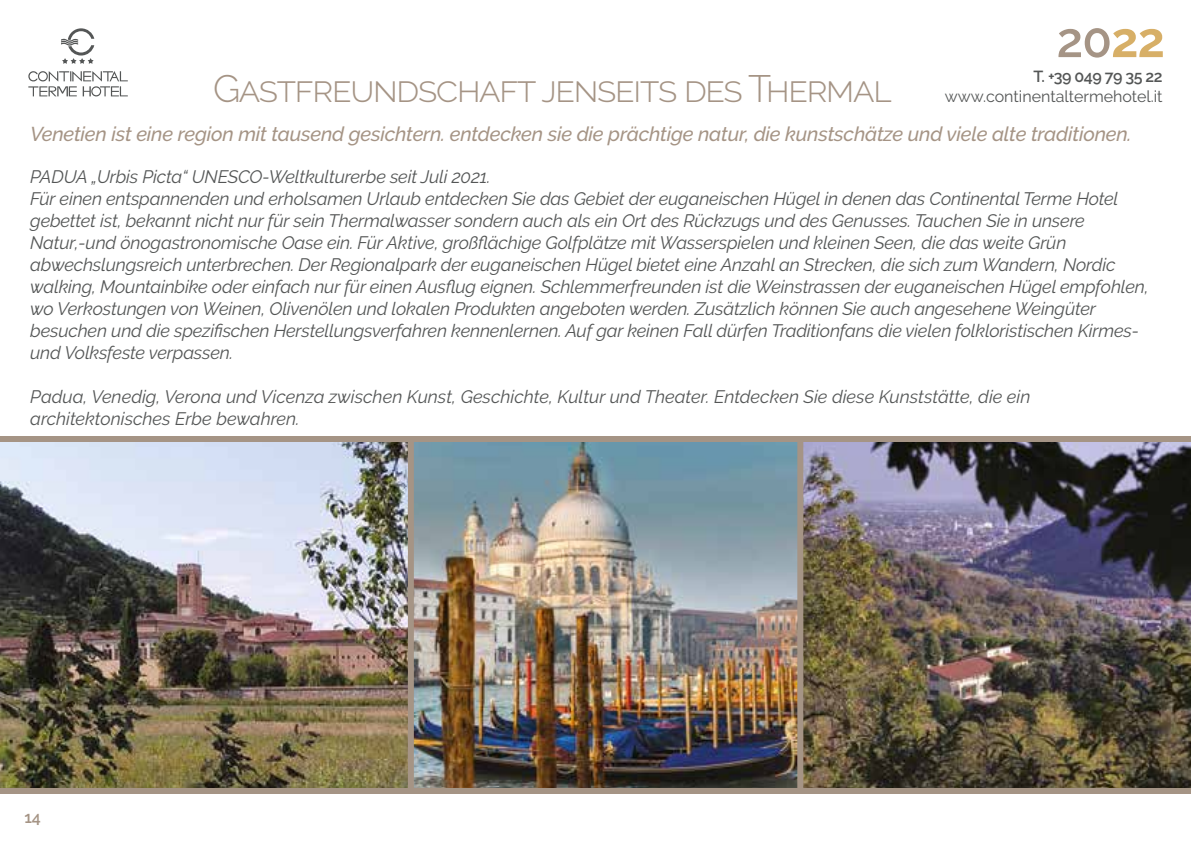
<style>
.page{position:relative;width:1191px;height:851px;background:#fff}
.page>*{position:absolute;margin:0;border:0;box-sizing:border-box;transform-origin:0 0}
.t1{font:300 38px "Raleway";letter-spacing:-.05em;color:#a59485}
.t2{font:italic 500 20px "Raleway";letter-spacing:-.01em;color:#a59485}
.t3{font:italic 18px/22px "Raleway";letter-spacing:-.01em;color:#545656}
.t4{font:16px "Raleway";color:#545656}
.t5{font:600 16px "Raleway";letter-spacing:-.03em;color:#545656}
.t6{font:600 16px "Raleway";color:#a59485}
</style>
<div class="page">
<svg style="left:28px;top:71px;width:100px;height:25px"></svg>
<svg style="left:61px;top:28px;width:33px;height:36px"></svg>
<svg style="left:1058px;top:28px;width:104px;height:30px"></svg>
<img style="left:0;top:442px;width:797px;height:346px">
<img style="left:803px;top:442px;width:388px;height:346px">
<div style="left:797px;top:437px;width:6px;height:354px;background:#a59485"></div>
<div style="left:408px;top:437px;width:6px;height:354px;background:#a59485"></div>
<div style="left:0;top:436px;width:1191px;height:6px;background:#a59485"></div>
<div style="left:0;top:788px;width:1191px;height:6px;background:#a59485"></div>
<p class="t5" style="left:1033px;top:67px;width:131px">T. +39 049 79 35 22</p>
<h1 class="t1" style="left:213px;top:67px;width:680px">Gastfreundschaft jenseits des Thermal</h1>
<p class="t4" style="left:944px;top:87px;width:219px">www.continentaltermehotel.it</p>
<p class="t2" style="left:30px;top:123px;width:1102px">Venetien ist eine region mit tausend gesichtern. entdecken sie die prächtige natur, die kunstschätze und viele alte traditionen.</p>
<p class="t3" style="left:30px;top:166px;width:1120px">PADUA „Urbis Picta“ UNESCO-Weltkulturerbe seit Juli 2021.<br>Für einen entspannenden und erholsamen Urlaub entdecken Sie das Gebiet der euganeischen Hügel in denen das Continental Terme Hotel gebettet ist, bekannt nicht nur für sein Thermalwasser sondern auch als ein Ort des Rückzugs und des Genusses. Tauchen Sie in unsere Natur,-und önogastronomische Oase ein. Für Aktive, großflächige Golfplätze mit Wasserspielen und kleinen Seen, die das weite Grün abwechslungsreich unterbrechen. Der Regionalpark der euganeischen Hügel bietet eine Anzahl an Strecken, die sich zum Wandern, Nordic walking, Mountainbike oder einfach nur für einen Ausflug eignen. Schlemmerfreunden ist die Weinstrassen der euganeischen Hügel empfohlen, wo Verkostungen von Weinen, Olivenölen und lokalen Produkten angeboten werden. Zusätzlich können Sie auch angesehene Weingüter besuchen und die spezifischen Herstellungsverfahren kennenlernen. Auf gar keinen Fall dürfen Traditionfans die vielen folkloristischen Kirmes&shy;und Volksfeste verpassen.</p>
<p class="t3" style="left:30px;top:386px;width:1001px">Padua, Venedig, Verona und Vicenza zwischen Kunst, Geschichte, Kultur und Theater. Entdecken Sie diese Kunststätte, die ein architektonisches Erbe bewahren.</p>
<p class="t6" style="left:24px;top:807px;width:18px">14</p>
</div>
